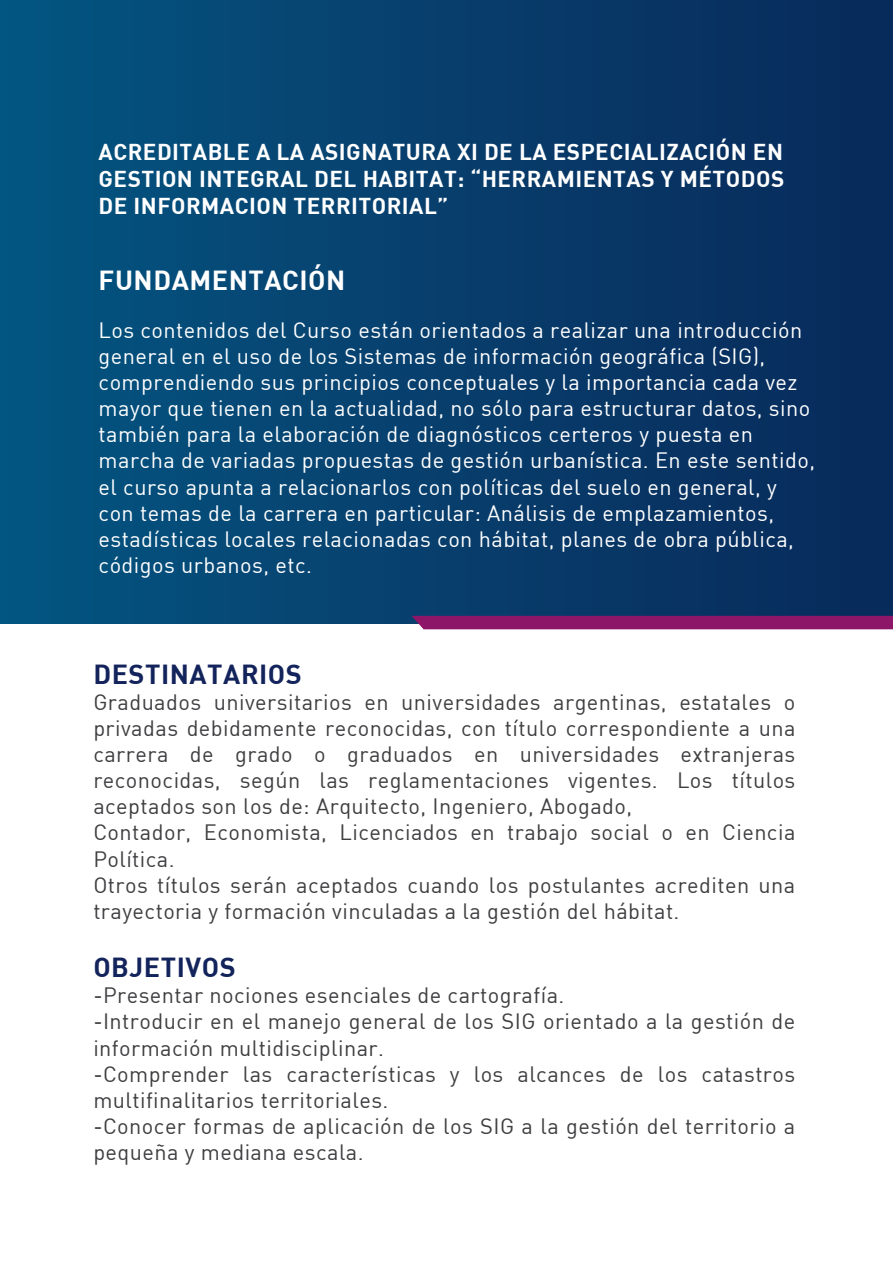
<style>
.page{position:relative;width:893px;height:1263px;background:#fff}
.page>*{position:absolute;margin:0;border:0;box-sizing:border-box;transform-origin:0 0}
.t1{font:700 27px "DIN";letter-spacing:.02em;color:#13235b}
.t2{font:700 27px "DIN";letter-spacing:.02em;color:#fff}
.t3{font:700 22.5px/27px "DIN";letter-spacing:.02em;color:#fff;text-align:justify}
.t4{font:21.75px/26.1px "DIN";letter-spacing:.02em;color:#3e3d40}
.t5{font:21.75px/26.1px "DIN";letter-spacing:.02em;color:#fff}
</style>
<div class="page">
<div style="left:0;top:0;width:893px;height:623px;background:linear-gradient(to right,#045581,#092959)"></div>
<div style="left:412px;top:616px;width:481px;height:13px;background:#8e1668"></div>
<p class="t3" style="left:99px;top:137px;width:687px">ACREDITABLE A LA ASIGNATURA XI DE LA ESPECIALIZACIÓN EN GESTION INTEGRAL DEL HABITAT: “HERRAMIENTAS Y MÉTODOS DE INFORMACION TERRITORIAL”</p>
<p class="t2" style="left:99px;top:263px;width:248px">FUNDAMENTACIÓN</p>
<p class="t5" style="left:99px;top:317px;width:718px">Los contenidos del Curso están orientados a realizar una introducción general en el uso de los Sistemas de información geográfica (SIG), comprendiendo sus principios conceptuales y la importancia cada vez mayor que tienen en la actualidad, no sólo para estructurar datos, sino también para la elaboración de diagnósticos certeros y puesta en marcha de variadas propuestas de gestión urbanística. En este sentido, el curso apunta a relacionarlos con políticas del suelo en general, y con temas de la carrera en particular: Análisis de emplazamientos, estadísticas locales relacionadas con hábitat, planes de obra pública, códigos urbanos, etc.</p>
<p class="t1" style="left:93px;top:656px;width:210px">DESTINATARIOS</p>
<p class="t4" style="left:93px;top:689px;width:704px">Graduados universitarios en universidades argentinas, estatales o privadas debidamente reconocidas, con título correspondiente a una carrera de grado o graduados en universidades extranjeras reconocidas, según las reglamentaciones vigentes. Los títulos aceptados son los de: Arquitecto, Ingeniero, Abogado,<br>Contador, Economista, Licenciados en trabajo social o en Ciencia Política.<br>Otros títulos serán aceptados cuando los postulantes acrediten una trayectoria y formación vinculadas a la gestión del hábitat.</p>
<p class="t1" style="left:93px;top:950px;width:144px">OBJETIVOS</p>
<p class="t4" style="left:93px;top:982px;width:704px">-Presentar nociones esenciales de cartografía.<br>-Introducir en el manejo general de los SIG orientado a la gestión de información multidisciplinar.<br>-Comprender las características y los alcances de los catastros multifinalitarios territoriales.<br>-Conocer formas de aplicación de los SIG a la gestión del territorio a pequeña y mediana escala.</p>
</div>
